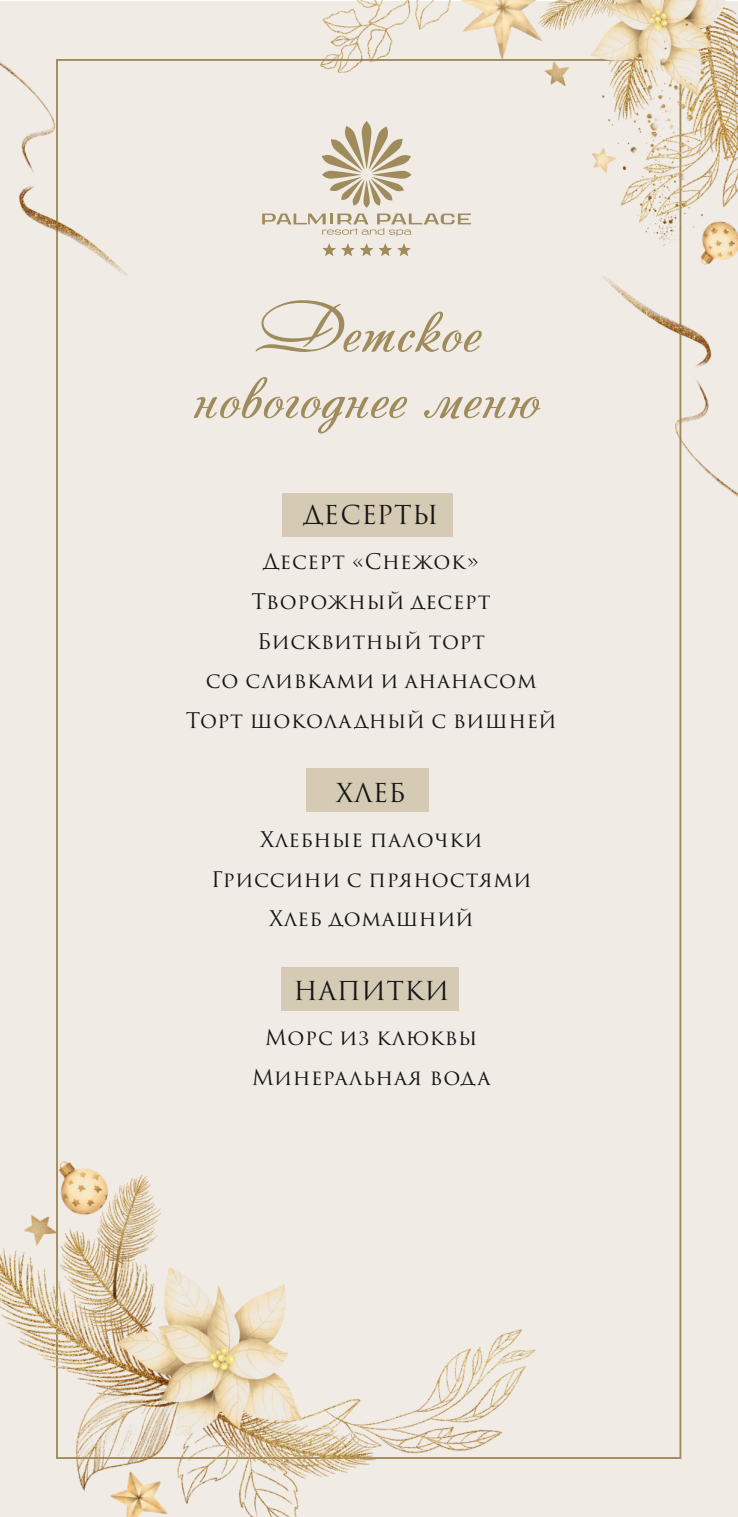
<style>
.page{position:relative;width:738px;height:1517px;background:#fff}
.page>*{position:absolute;margin:0;border:0;box-sizing:border-box;transform-origin:0 0}
.t1{font:68.75px/66.2px "Andantinoscript";color:#a08b5c;text-align:center;scale:1.05 1}
.t2{font:25.5px "Trajan Pro 3";letter-spacing:.025em;color:#151616}
.t3{font:21px/39.8px "Trajan Pro 3";letter-spacing:.035em;color:#151616;text-align:center}
</style>
<div class="page">
<div style="left:0;top:1px;width:737px;height:1516px;background:#f0ebe5"></div>
<img style="left:307px;top:1px;width:430px;height:272px">
<img style="left:602px;top:273px;width:135px;height:240px">
<img style="left:0;top:59px;width:180px;height:221px">
<img style="left:0;top:1128px;width:557px;height:389px">
<div style="left:281px;top:967px;width:177px;height:44px;background:#d5cab3"></div>
<div style="left:306px;top:768px;width:122px;height:44px;background:#d5cab3"></div>
<div style="left:282px;top:493px;width:170px;height:43px;background:#d5cab3"></div>
<svg style="left:262px;top:121px;width:208px;height:115px"></svg>
<svg style="left:322px;top:243px;width:88px;height:13px"></svg>
<h1 class="t1" style="left:194px;top:294px;width:333px">Детское новогоднее меню</h1>
<p class="t2" style="left:303px;top:505px;width:136px">ДЕСЕРТЫ</p>
<p class="t3" style="left:186px;top:544px;width:371px">Десерт «Снежок»<br>Творожный десерт<br>Бисквитный торт<br>со сливками и ананасом<br>Торт шоколадный с вишней</p>
<p class="t2" style="left:336px;top:782px;width:71px">ХЛЕБ</p>
<p class="t3" style="left:211px;top:822px;width:321px">Хлебные палочки<br>Гриссини с пряностями<br>Хлеб домашний</p>
<p class="t2" style="left:293px;top:980px;width:157px">НАПИТКИ</p>
<p class="t3" style="left:251px;top:1020px;width:240px">Морс из клюквы<br>Минеральная вода</p>
</div>
